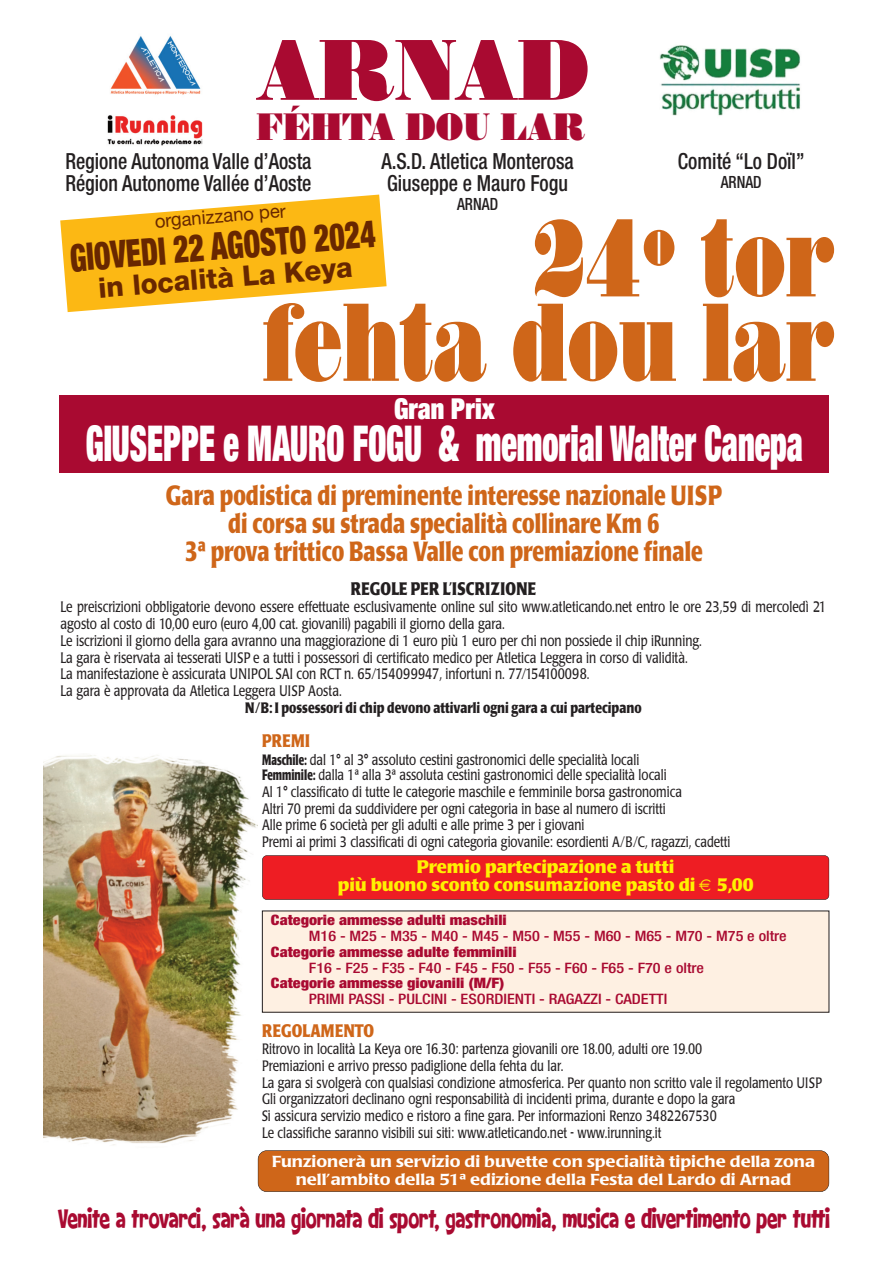
<style>
.page{position:relative;width:893px;height:1263px;background:#fff}
.page>*{position:absolute;margin:0;border:0;box-sizing:border-box;transform-origin:0 0}
.t1{font:115.65px/84.4px "Thorowgood D";color:#cf6619;text-align:right;scale:.73 1}
.t2{font:89.55px "Thorowgood D";color:#a90a31;scale:.92 1}
.t3{font:900 condensed 49.5px "Helvetica Neue LT Std";color:#fff;scale:.65 1}
.t4{font:39.75px "Thorowgood D";color:#a90a31;scale:.87 1}
.t5{font:900 condensed 38.1px "Helvetica Neue LT Std";color:#682700;scale:.78 1}
.t6{font:900 condensed 28.8px "Helvetica Neue LT Std";color:#fff;scale:.9 1}
.t7{font:800 28.2px "Helvetica Neue LT Std";color:#682700}
.t8{font:700 27.45px/27.9px "Poppl Laudatio";color:#cf6619;text-align:center;scale:.76 1}
.t9{font:27px "Houndcats W01";color:#a90a31;scale:.92 1}
.t10{font:500 condensed 22.2px/22.2px "Helvetica Neue LT Std";color:#231f20;scale:.9 1}
.t11{font:18.75px "Helvetica Neue LT Std";color:#682700}
.t12{font:700 18px/18.3px "Poppl Laudatio";color:#fff101;text-align:center}
.t13{font:700 18px "Poppl Laudatio";letter-spacing:.02em;color:#231f20;scale:.79 1}
.t14{font:700 18px "Poppl Laudatio";color:#cf6619;scale:.79 1}
.t15{font:700 18px "Poppl Laudatio";letter-spacing:.02em;color:#cf6619;scale:.79 1}
.t16{font:500 condensed 16.8px "Helvetica Neue LT Std";color:#231f20;scale:.9 1}
.t17{font:500 15.75px/17.7px "Poppl Laudatio";color:#fff;text-align:center;scale:1.13 1}
.t18{font:15px/16.8px "Poppl Laudatio";color:#231f20;scale:.79 1}
.t19{font:700 15px "Poppl Laudatio";color:#231f20;scale:.8 1}
.t20{font:14.85px/16.6px "Poppl Laudatio";color:#231f20;scale:.79 1}
.t21{font:500 condensed 14.4px "Helvetica Neue LT Std";color:#a90a31;scale:1.13 1}
.t22{font:900 condensed 14.4px "Helvetica Neue LT Std";color:#a90a31;scale:1.13 1}
.s1{font-weight:700;font-stretch:condensed}
</style>
<div class="page">
<img style="left:43px;top:755px;width:215px;height:390px">
<img style="left:659px;top:45px;width:142px;height:71px">
<img style="left:107px;top:36px;width:96px;height:110px">
<svg style="left:60px;top:195px;width:327px;height:117px"></svg>
<div style="left:60px;top:395px;width:769px;height:77px;background:#a90a31"></div>
<div style="left:258px;top:1150px;width:571px;height:42px;background:#cf6619;border-radius:9px"></div>
<div style="left:258px;top:1150px;width:571px;height:42px;border:1px solid #231f20;border-radius:9px"></div>
<div style="left:262px;top:855px;width:567px;height:44px;background:#ee1d23;border-radius:4px"></div>
<div style="left:262px;top:855px;width:567px;height:45px;border:1px solid #231f20;border-radius:5px"></div>
<div style="left:262px;top:911px;width:567px;height:101px;background:#fef0e2"></div>
<h2 class="t2" style="left:257px;top:38px;width:363px">ARNAD</h2>
<h3 class="t4" style="left:257px;top:112px;width:379px">FÉHTA DOU LAR</h3>
<h3 class="t10" style="left:65px;top:152px;width:275px">Regione Autonoma Valle d’Aosta<br>Région Autonome Vallée d’Aoste</h3>
<h3 class="t10" style="left:381px;top:152px;width:215px">A.S.D. Atletica Monterosa<br>Giuseppe e Mauro Fogu</h3>
<p class="t16" style="left:457px;top:198px;width:47px">ARNAD</p>
<h3 class="t10" style="left:678px;top:152px;width:142px">Comité “Lo Doïl”</h3>
<p class="t16" style="left:721px;top:176px;width:47px">ARNAD</p>
<p class="t11" style="left:154px;top:211px;width:133px;rotate:-5deg">organizzano per</p>
<h1 class="t1" style="left:262px;top:226px;width:784px">24º tor<br>fehta dou lar</h1>
<h3 class="t6" style="left:394px;top:392px;width:113px">Gran Prix</h3>
<h3 class="t3" style="left:86px;top:415px;width:1105px">GIUSEPPE e MAURO FOGU &amp; memorial Walter Canepa</h3>
<h3 class="t5" style="left:69px;top:245px;width:394px;rotate:-5deg">GIOVEDI 22 AGOSTO 2024</h3>
<h3 class="t7" style="left:97px;top:272px;width:256px;rotate:-5deg">in località La Keya</h3>
<h3 class="t8" style="left:166px;top:484px;width:733px">Gara podistica di preminente interesse nazionale UISP di corsa su strada specialità collinare Km 6<br>3ª prova trittico Bassa Valle con premiazione finale</h3>
<p class="t13" style="left:351px;top:581px;width:236px">REGOLE PER L’ISCRIZIONE</p>
<p class="t18" style="left:61px;top:600px;width:971px">Le preiscrizioni obbligatorie devono essere effettuate esclusivamente online sul sito www.atleticando.net entro le ore 23,59 di mercoledì 21 agosto al costo di 10,00 euro (euro 4,00 cat. giovanili) pagabili il giorno della gara.<br>Le iscrizioni il giorno della gara avranno una maggiorazione di 1 euro più 1 euro per chi non possiede il chip iRunning.<br>La gara è riservata ai tesserati UISP e a tutti i possessori di certificato medico per Atletica Leggera in corso di validità.<br>La manifestazione è assicurata UNIPOL SAI con RCT n. 65/154099947, infortuni n. 77/154100098.<br>La gara è approvata da Atletica Leggera UISP Aosta.</p>
<p class="t19" style="left:245px;top:701px;width:497px">N/B: I possessori di chip devono attivarli ogni gara a cui partecipano</p>
<p class="t15" style="left:262px;top:733px;width:62px">PREMI</p>
<p class="t20" style="left:262px;top:754px;width:514px;line-height:15.1px"><span class="s1">Maschile:</span> dal 1° al 3° assoluto cestini gastronomici delle specialità locali<br><span class="s1">Femminile:</span> dalla 1ª alla 3ª assoluta cestini gastronomici delle specialità locali</p>
<p class="t20" style="left:262px;top:785px;width:594px">Al 1° classificato di tutte le categorie maschile e femminile borsa gastronomica<br>Altri 70 premi da suddividere per ogni categoria in base al numero di iscritti<br>Alle prime 6 società per gli adulti e alle prime 3 per i giovani<br>Premi ai primi 3 classificati di ogni categoria giovanile: esordienti A/B/C, ragazzi, cadetti</p>
<p class="t12" style="left:338px;top:859px;width:417px">Premio partecipazione a tutti<br>più buono sconto consumazione pasto di 5,00</p>
<p class="t22" style="left:271px;top:915px;width:210px">Categorie ammesse adulti maschili</p>
<p class="t21" style="left:309px;top:931px;width:424px">M16 - M25 - M35 - M40 - M45 - M50 - M55 - M60 - M65 - M70 - M75 e oltre</p>
<p class="t22" style="left:271px;top:946px;width:219px">Categorie ammesse adulte femminili</p>
<p class="t21" style="left:309px;top:962px;width:351px">F16 - F25 - F35 - F40 - F45 - F50 - F55 - F60 - F65 - F70 e oltre</p>
<p class="t22" style="left:271px;top:978px;width:208px">Categorie ammesse giovanili (M/F)</p>
<p class="t21" style="left:309px;top:994px;width:319px">PRIMI PASSI - PULCINI - ESORDIENTI - RAGAZZI - CADETTI</p>
<p class="t14" style="left:262px;top:1023px;width:143px">REGOLAMENTO</p>
<p class="t20" style="left:262px;top:1042px;width:710px">Ritrovo in località La Keya ore 16.30: partenza giovanili ore 18.00, adulti ore 19.00<br>Premiazioni e arrivo presso padiglione della fehta du lar.<br>La gara si svolgerà con qualsiasi condizione atmosferica. Per quanto non scritto vale il regolamento UISP Gli organizzatori declinano ogni responsabilità di incidenti prima, durante e dopo la gara<br>Si assicura servizio medico e ristoro a fine gara. Per informazioni Renzo 3482267530<br>Le classifiche saranno visibili sui siti: www.atleticando.net - www.irunning.it</p>
<p class="t17" style="left:272px;top:1154px;width:482px">Funzionerà un servizio di buvette con specialità tipiche della zona nell’ambito della 51ª edizione della Festa del Lardo di Arnad</p>
<h3 class="t9" style="left:58px;top:1208px;width:840px">Venite a trovarci, sarà una giornata di sport, gastronomia, musica e divertimento per tutti</h3>
</div>
